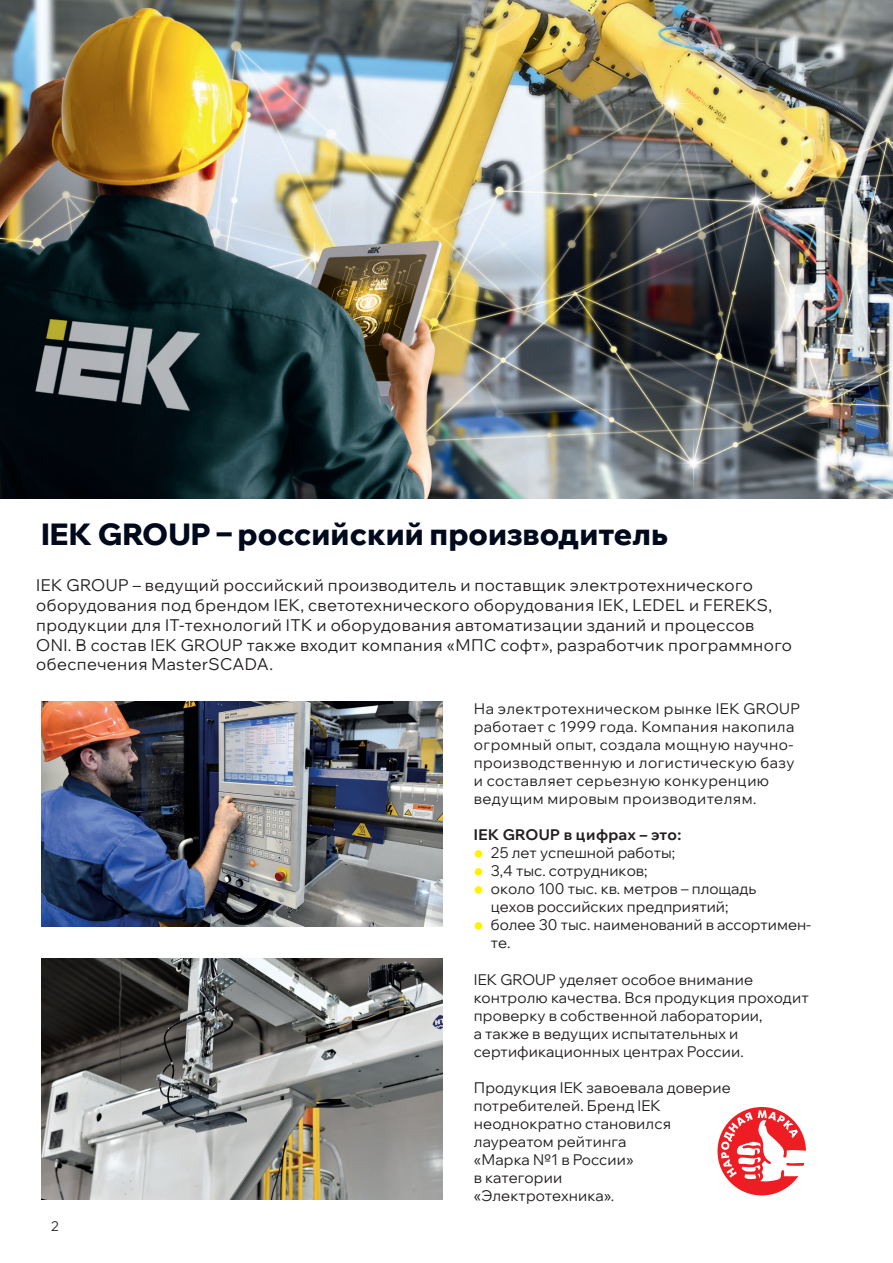
<style>
.page{position:relative;width:893px;height:1263px;background:#fff}
.page>*{position:absolute;margin:0;border:0;box-sizing:border-box;transform-origin:0 0}
.Заголовок{font:800 30px "Wix Madefor Display";color:#000a1d}
.txt{font:16.5px/19.8px "Wix Madefor Display";letter-spacing:.025em;color:#231f20}
.txt-2{font:15px/18px "Wix Madefor Display";letter-spacing:.01em;color:#231f20}
.txt-3{font:15px/18px "Wix Madefor Display";letter-spacing:.03em;color:#231f20}
.txt-4{font:700 15px "Wix Madefor Display";letter-spacing:.025em;color:#231f20}
.t1{font:13.5px "Wix Madefor Display";color:#231f20}
.s1{color:#fff101}
</style>
<div class="page">
<img style="left:41px;top:959px;width:401px;height:240px">
<img style="left:0;top:0;width:893px;height:499px">
<img style="left:41px;top:701px;width:401px;height:226px">
<div style="left:717px;top:1107px;width:89px;height:88px;background:#ee1d23;border-radius:50%"></div>
<svg style="left:721px;top:1110px;width:85px;height:71px"></svg>
<p class="Заголовок" style="left:41px;top:510px;width:628px">IEK GROUP – российский производитель</p>
<p class="txt" style="left:36px;top:574px;width:757px">IEK GROUP – ведущий российский производитель и поставщик электротехнического оборудования под брендом IEK, светотехнического оборудования IEK, LEDEL и FEREKS, продукции для IT-технологий ITK и оборудования автоматизации зданий и процессов ONI. В состав IEK GROUP также входит компания «МПС софт», разработчик программного обеспечения MasterSCADA.</p>
<p class="txt-3" style="left:474px;top:699px;width:328px">На электротехническом рынке IEK GROUP работает с 1999 года. Компания накопила огромный опыт, создала мощную научно&shy;производственную и логистическую базу и составляет серьезную конкуренцию ведущим мировым производителям.</p>
<p class="txt-4" style="left:474px;top:823px;width:209px">IEK GROUP в цифрах – это:</p>
<p class="txt-2" style="left:474px;top:843px;width:203px"><span class="s1">•</span> 25 лет успешной работы;</p>
<p class="txt-2" style="left:474px;top:861px;width:175px"><span class="s1">•</span> 3,4 тыс. сотрудников;</p>
<p class="txt-2" style="left:491px;top:879px;width:267px;text-indent:-17px"><span class="s1">•</span> около 100 тыс. кв. метров – площадь цехов российских предприятий;</p>
<p class="txt-2" style="left:491px;top:915px;width:322px;text-indent:-17px"><span class="s1">•</span> более 30 тыс. наименований в ассортимен&shy;те.</p>
<p class="txt-2" style="left:474px;top:969px;width:336px">IEK GROUP уделяет особое внимание контролю качества. Вся продукция проходит проверку в собственной лаборатории,<br>а также в ведущих испытательных и сертификационных центрах России.</p>
<p class="txt-2" style="left:474px;top:1077px;width:258px">Продукция IEK завоевала доверие потребителей. Бренд IEK неоднократно становился лауреатом рейтинга<br>«Марка №1 в России»<br>в категории<br>«Электротехника».</p>
<p class="t1" style="left:51px;top:1216px;width:10px">2</p>
</div>
